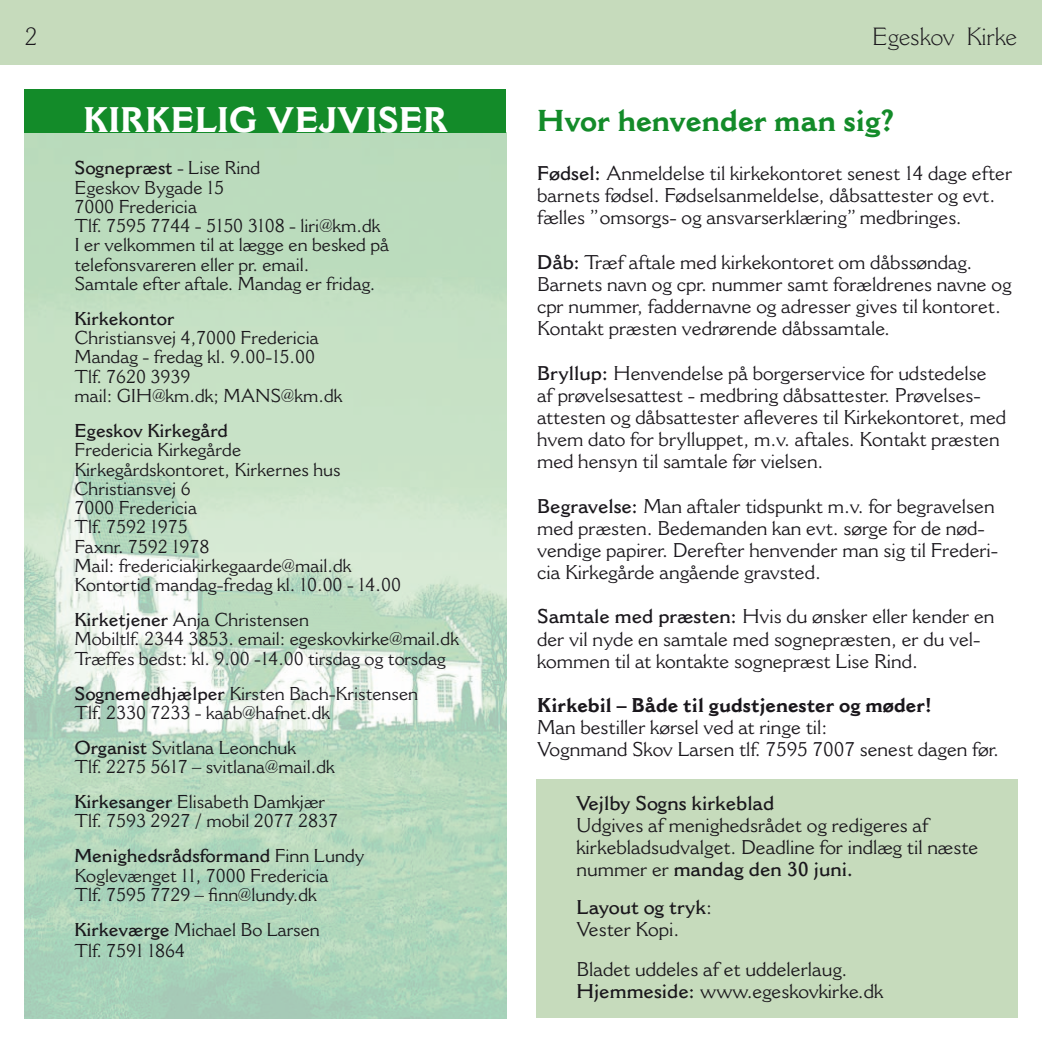
<style>
.page{position:relative;width:1042px;height:1042px;background:#fff}
.page>*{position:absolute;margin:0;border:0;box-sizing:border-box;transform-origin:0 0}
.t1{font:700 35px "Cantoria MT Std";color:#fff}
.t2{font:700 29.75px "Cantoria MT Std";color:#138b29}
.t3{font:300 24.5px "Cantoria MT Std";color:#1a171c}
.t4{font:19.6px/22.2px "Cantoria MT Std";color:#1a171c}
.t5{font:600 19.6px/22.2px "Cantoria MT Std";color:#1a171c}
.t6{font:700 19.6px "Cantoria MT Std";color:#1a171c}
.t7{font:18.38px/19.2px "Cantoria MT Std";color:#1a171c}
.t8{font:600 18.38px "Cantoria MT Std";color:#1a171c}
.s1{font-weight:600}
.s2{font-weight:400}
</style>
<div class="page">
<img style="left:25px;top:132px;width:481px;height:886px">
<div style="left:536px;top:779px;width:481px;height:238px;background:#c6dbbc"></div>
<div style="left:0;top:0;width:1042px;height:64px;background:#c6dbbc"></div>
<div style="left:25px;top:89px;width:481px;height:43px;background:#138b29"></div>
<p class="t3" style="left:25px;top:22px;width:14px">2</p>
<p class="t3" style="left:872px;top:22px;width:146px">Egeskov Kirke</p>
<h1 class="t1" style="left:83px;top:99px;width:366px">KIRKELIG VEJVISER</h1>
<h2 class="t2" style="left:537px;top:103px;width:359px">Hvor henvender man sig?</h2>
<p class="t4" style="left:537px;top:162px;width:477px"><span class="s1">Fødsel:</span> Anmeldelse til kirkekontoret senest 14 dage efter barnets fødsel. Fødselsanmeldelse, dåbsattester og evt. fælles ”omsorgs- og ansvarserklæring” medbringes.</p>
<p class="t4" style="left:537px;top:251px;width:476px"><span class="s1">Dåb:</span> Træf aftale med kirkekontoret om dåbssøndag.<br>Barnets navn og cpr. nummer samt forældrenes navne og cpr nummer, faddernavne og adresser gives til kontoret.<br>Kontakt præsten vedrørende dåbssamtale.</p>
<p class="t4" style="left:537px;top:361px;width:471px"><span class="s1">Bryllup:</span> Henvendelse på borgerservice for udstedelse af prøvelsesattest - medbring dåbsattester. Prøvelses&shy;attesten og dåbsattester afleveres til Kirkekontoret, med hvem dato for brylluppet, m.v. aftales. Kontakt præsten med hensyn til samtale før vielsen.</p>
<p class="t4" style="left:537px;top:494px;width:463px"><span class="s1">Begravelse:</span> Man aftaler tidspunkt m.v. for begravelsen med præsten. Bedemanden kan evt. sørge for de nød&shy;vendige papirer. Derefter henvender man sig til Frederi&shy;cia Kirkegårde angående gravsted.</p>
<p class="t4" style="left:537px;top:605px;width:459px"><span class="s1">Samtale med præsten:</span> Hvis du ønsker eller kender en der vil nyde en samtale med sognepræsten, er du vel&shy;kommen til at kontakte sognepræst Lise Rind.</p>
<p class="t6" style="left:537px;top:693px;width:397px">Kirkebil – Både til gudstjenester og møder!</p>
<p class="t4" style="left:537px;top:716px;width:464px">Man bestiller kørsel ved at ringe til:<br>Vognmand Skov Larsen tlf. 7595 7007 senest dagen før.</p>
<p class="t5" style="left:576px;top:792px;width:199px">Vejlby Sogns kirkeblad</p>
<p class="t4" style="left:576px;top:814px;width:403px">Udgives af menighedsrådet og redigeres af kirkebladsudvalget. Deadline for indlæg til næste nummer er <span class="s1">mandag den 30 juni.</span></p>
<p class="t5" style="left:576px;top:896px;width:137px">Layout og tryk<span class="s2">:<br>Vester Kopi.</span></p>
<p class="t4" style="left:576px;top:958px;width:308px">Bladet uddeles af et uddelerlaug.<br><span class="s1">Hjemmeside:</span> www.egeskovkirke.dk</p>
<p class="t7" style="left:74px;top:158px;width:316px"><span class="s1">Sognepræst</span> - Lise Rind<br>Egeskov Bygade 15<br>7000 Fredericia<br>Tlf. 7595 7744 - 5150 3108 - liri@km.dk<br>I er velkommen til at lægge en besked på telefonsvareren eller pr. email.<br>Samtale efter aftale. Mandag er fridag.</p>
<p class="t8" style="left:74px;top:307px;width:101px">Kirkekontor</p>
<p class="t7" style="left:74px;top:328px;width:269px">Christiansvej 4,7000 Fredericia<br>Mandag - fredag kl. 9.00-15.00<br>Tlf. 7620 3939<br>mail: GIH@km.dk; MANS@km.dk</p>
<p class="t8" style="left:74px;top:419px;width:155px">Egeskov Kirkegård</p>
<p class="t7" style="left:74px;top:440px;width:328px">Fredericia Kirkegårde<br>Kirkegårdskontoret, Kirkernes hus<br>Christiansvej 6<br>7000 Fredericia<br>Tlf. 7592 1975<br>Faxnr. 7592 1978<br>Mail: fredericiakirkegaarde@mail.dk<br>Kontortid mandag-fredag kl. 10.00 - 14.00</p>
<p class="t7" style="left:74px;top:610px;width:386px"><span class="s1">Kirketjener</span> Anja Christensen<br>Mobiltlf. 2344 3853. email: egeskovkirke@mail.dk<br>Træffes bedst: kl. 9.00 -14.00 tirsdag og torsdag</p>
<p class="t7" style="left:74px;top:683px;width:345px"><span class="s1">Sognemedhjælper</span> Kirsten Bach-Kristensen<br>Tlf. 2330 7233 - kaab@hafnet.dk</p>
<p class="t7" style="left:74px;top:738px;width:262px"><span class="s1">Organist</span> Svitlana Leonchuk<br>Tlf. 2275 5617 – svitlana@mail.dk</p>
<p class="t7" style="left:74px;top:792px;width:265px"><span class="s1">Kirkesanger</span> Elisabeth Damkjær<br>Tlf. 7593 2927 / mobil 2077 2837</p>
<p class="t7" style="left:74px;top:846px;width:291px"><span class="s1">Menighedsrådsformand</span> Finn Lundy<br>Koglevænget 11, 7000 Fredericia<br>Tlf. 7595 7729 – finn@lundy.dk</p>
<p class="t7" style="left:74px;top:919px;width:247px;line-height:20.5px"><span class="s1">Kirkeværge</span> Michael Bo Larsen<br>Tlf. 7591 1864</p>
</div>
